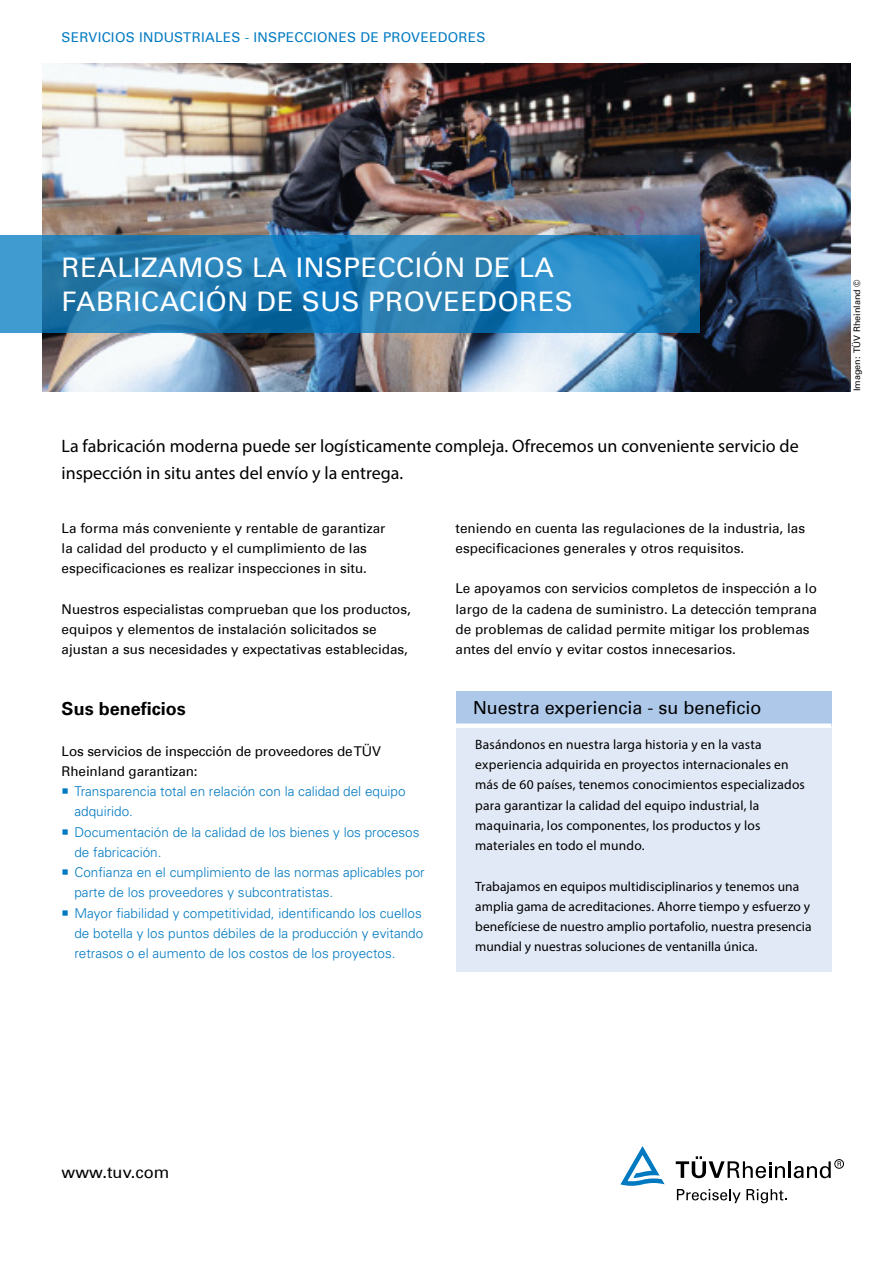
<style>
.page{position:relative;width:893px;height:1263px;background:#fff}
.page>*{position:absolute;margin:0;border:0;box-sizing:border-box;transform-origin:0 0}
.t1{font:27px/33.8px "Univers Com 55 Roman";letter-spacing:.02em;color:#fff}
.t2{font:18px/27px "Myriad Pro";color:#000}
.t3{font:18px "Univers Com 55 Roman";color:#000}
.t4{font:700 18px "Univers Com 65";color:#000}
.t5{font:16.5px "Univers Com 55 Roman";color:#000}
.t6{font:13.5px/20.2px "Univers Com 55 Roman";color:#000}
.t7{font:13.5px/20.2px "Myriad Pro";letter-spacing:.01em;color:#000}
.t8{font:300 13.5px/20.2px "Univers";color:#0079c1}
.t9{font:13.5px "Univers Com 55 Roman";letter-spacing:.02em;color:#007ac2}
.t10{font:9px "Univers Com 55 Roman";color:#000}
</style>
<div class="page">
<svg style="left:677px;top:1189px;width:110px;height:14px"></svg>
<svg style="left:676px;top:1156px;width:155px;height:22px"></svg>
<div style="left:834px;top:1159px;width:10px;height:9px;border:1px solid #000;border-radius:50%"></div>
<svg style="left:837px;top:1161px;width:4px;height:5px"></svg>
<svg style="left:620px;top:1146px;width:45px;height:40px"></svg>
<img style="left:43px;top:64px;width:807px;height:327px">
<svg style="left:0;top:235px;width:700px;height:98px;background:#2581b8"></svg>
<div style="left:456px;top:692px;width:375px;height:34px;background:#adc8e9"></div>
<div style="left:456px;top:726px;width:375px;height:245px;background:#e1e9f6"></div>
<div style="left:456px;top:723px;width:375px;height:5px;background:#fff"></div>
<p class="t9" style="left:62px;top:29px;width:425px">SERVICIOS INDUSTRIALES - INSPECCIONES DE PROVEEDORES</p>
<h1 class="t1" style="left:62px;top:251px;width:513px">REALIZAMOS LA INSPECCIÓN DE LA<br>FABRICACIÓN DE SUS PROVEEDORES</h1>
<h2 class="t2" style="left:62px;top:432px;width:739px">La fabricación moderna puede ser logísticamente compleja. Ofrecemos un conveniente servicio de inspección in situ antes del envío y la entrega.</h2>
<p class="t6" style="left:62px;top:518px;width:325px">La forma más conveniente y rentable de garantizar la calidad del producto y el cumplimiento de las especificaciones es realizar inspecciones in situ.</p>
<p class="t6" style="left:62px;top:599px;width:351px">Nuestros especialistas comprueban que los productos, equipos y elementos de instalación solicitados se ajustan a sus necesidades y expectativas establecidas,</p>
<h2 class="t4" style="left:62px;top:698px;width:126px">Sus beneficios</h2>
<p class="t6" style="left:62px;top:741px;width:321px">Los servicios de inspección de proveedores deTÜV<br>Rheinland garantizan:</p>
<p class="t8" style="left:74px;top:781px;width:352px">Transparencia total en relación con la calidad del equipo adquirido.<br>Documentación de la calidad de los bienes y los procesos de fabricación.<br>Confianza en el cumplimiento de las normas aplicables por parte de los proveedores y subcontratistas.<br>Mayor fiabilidad y competitividad, identificando los cuellos de botella y los puntos débiles de la producción y evitando retrasos o el aumento de los costos de los proyectos.</p>
<p class="t6" style="left:455px;top:518px;width:351px">teniendo en cuenta las regulaciones de la industria, las especificaciones generales y otros requisitos.</p>
<p class="t6" style="left:455px;top:579px;width:363px">Le apoyamos con servicios completos de inspección a lo largo de la cadena de suministro. La detección temprana de problemas de calidad permite mitigar los problemas antes del envío y evitar costos innecesarios.</p>
<h2 class="t3" style="left:473px;top:697px;width:290px">Nuestra experiencia - su beneficio</h2>
<p class="t7" style="left:475px;top:734px;width:331px">Basándonos en nuestra larga historia y en la vasta experiencia adquirida en proyectos internacionales en más de 60 países, tenemos conocimientos especializados para garantizar la calidad del equipo industrial, la maquinaria, los componentes, los productos y los materiales en todo el mundo.</p>
<p class="t7" style="left:475px;top:876px;width:338px">Trabajamos en equipos multidisciplinarios y tenemos una amplia gama de acreditaciones. Ahorre tiempo y esfuerzo y benefíciese de nuestro amplio portafolio, nuestra presencia mundial y nuestras soluciones de ventanilla única.</p>
<p class="t10" style="left:851px;top:391px;width:113px;rotate:-90deg">Imagen: TÜV Rheinland ©</p>
<p class="t5" style="left:62px;top:1162px;width:109px">www.tuv.com</p>
</div>
